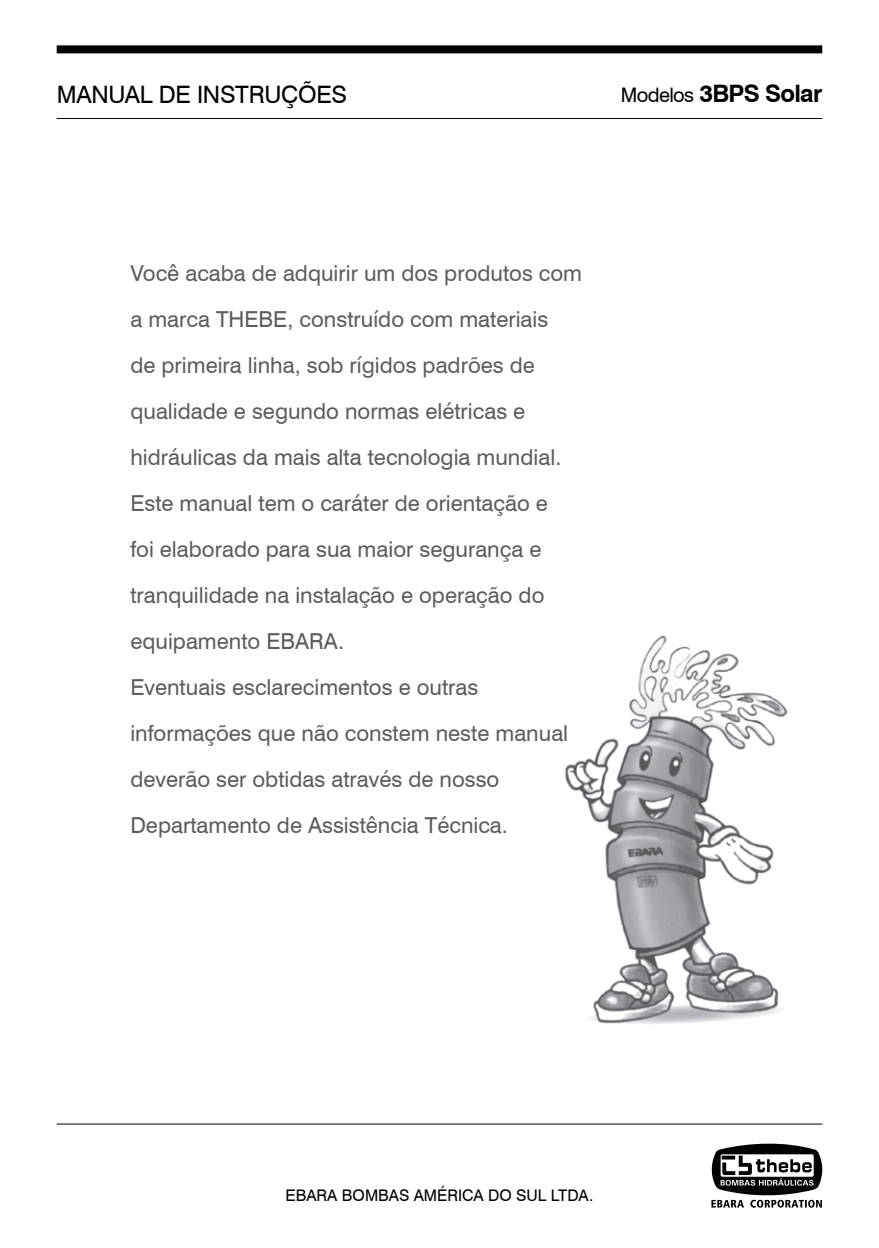
<style>
.page{position:relative;width:879px;height:1248px;background:#fff}
.page>*{position:absolute;margin:0;border:0;box-sizing:border-box;transform-origin:0 0}
.t1{font:24px "Swiss 721 BT";letter-spacing:-.01em;color:#000}
.t2{font:700 24px "Swiss 721 BT";letter-spacing:-.03em;color:#000}
.t3{font:22px/46px "Swiss 721 BT";color:#5c5b5f}
.t4{font:16px "Swiss 721 BT";color:#000}
.s1{font-weight:400;font-size:20px}
</style>
<div class="page">
<div style="left:57px;top:45px;width:765px;height:8px;background:#000"></div>
<hr style="left:57px;top:118px;width:765px;height:1px;background:#000">
<hr style="left:57px;top:1123px;width:765px;height:1px;background:#000">
<svg style="left:711px;top:1143px;width:111px;height:64px"></svg>
<img style="left:565px;top:635px;width:223px;height:389px">
<p class="t1" style="left:57px;top:78px;width:292px">MANUAL DE INSTRUÇÕES</p>
<p class="t2" style="left:621px;top:76px;width:203px"><span class="s1">Modelos</span> 3BPS Solar</p>
<p class="t3" style="left:130px;top:249px;width:453px">Você acaba de adquirir um dos produtos com a marca THEBE, construído com materiais<br>de primeira linha, sob rígidos padrões de qualidade e segundo normas elétricas e hidráulicas da mais alta tecnologia mundial.<br>Este manual tem o caráter de orientação e<br>foi elaborado para sua maior segurança e tranquilidade na instalação e operação do equipamento EBARA.<br>Eventuais esclarecimentos e outras informações que não constem neste manual deverão ser obtidas através de nosso Departamento de Assistência Técnica.</p>
<p class="t4" style="left:285px;top:1183px;width:309px">EBARA BOMBAS AMÉRICA DO SUL LTDA.</p>
</div>
